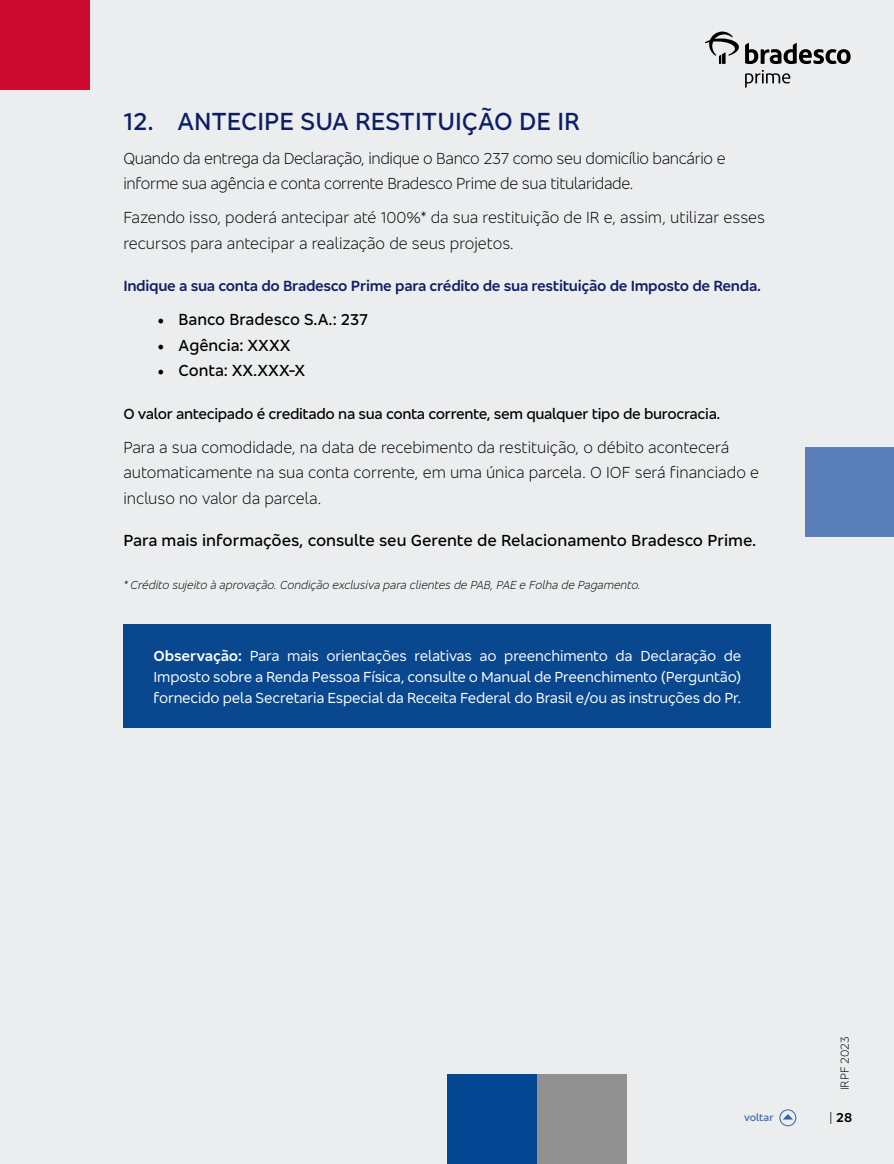
<style>
.page{position:relative;width:894px;height:1164px;background:#fff}
.page>*{position:absolute;margin:0;border:0;box-sizing:border-box;transform-origin:0 0}
.t1{font:500 25.5px "Bradesco Sans";color:#0e1e64}
.t2{font:300 16.5px/25.5px "Bradesco Sans";letter-spacing:-.01em;color:#000}
.t3{font:500 16.5px "Bradesco Sans";color:#000}
.t4{font:600 15.15px "Bradesco Sans";letter-spacing:-.02em;color:#0e1e64}
.t5{font:500 15.15px "Bradesco Sans";letter-spacing:-.02em;color:#000}
.t6{font:15px/21px "Bradesco Sans";letter-spacing:-.01em;color:#fff;text-align:justify}
.t7{font:600 13.5px "Bradesco Sans";color:#000}
.t8{font:italic 300 12px "Bradesco Sans";color:#000}
.t9{font:300 12px "Bradesco Sans";color:#000}
.t10{font:500 10.5px "Bradesco Sans";letter-spacing:-.005em;color:#3764af}
.s1{font-family:"Minion Pro";font-weight:400;font-size:18px}
.s2{font-weight:600}
.s3{font-weight:300}
</style>
<div class="page">
<div style="left:0;top:0;width:894px;height:1163px;background:#ebedee"></div>
<div style="left:0;top:0;width:89px;height:89px;background:#cc092f"></div>
<div style="left:447px;top:1074px;width:90px;height:89px;background:#034691"></div>
<div style="left:805px;top:447px;width:89px;height:90px;background:#5b7fbb"></div>
<div style="left:537px;top:1074px;width:89px;height:89px;background:#919191"></div>
<div style="left:779px;top:1109px;width:17px;height:17px;border:1px solid #3764af;border-radius:50%"></div>
<svg style="left:783px;top:1114px;width:10px;height:5px"></svg>
<svg style="left:745px;top:70px;width:45px;height:18px"></svg>
<svg style="left:745px;top:43px;width:105px;height:21px"></svg>
<svg style="left:705px;top:31px;width:34px;height:33px"></svg>
<div style="left:124px;top:624px;width:647px;height:103px;background:#09478f"></div>
<h1 class="t1" style="left:123px;top:104px;width:458px">12. ANTECIPE SUA RESTITUIÇÃO DE IR</h1>
<p class="t2" style="left:123px;top:145px;width:604px">Quando da entrega da Declaração, indique o Banco 237 como seu domicílio bancário e informe sua agência e conta corrente Bradesco Prime de sua titularidade.</p>
<p class="t2" style="left:123px;top:204px;width:643px">Fazendo isso, poderá antecipar até 100%* da sua restituição de IR e, assim, utilizar esses recursos para antecipar a realização de seus projetos.</p>
<p class="t4" style="left:123px;top:276px;width:639px">Indique a sua conta do Bradesco Prime para crédito de sua restituição de Imposto de Renda.</p>
<p class="t3" style="left:157px;top:309px;width:212px"><span class="s1">•</span> Banco Bradesco S.A.: 237</p>
<p class="t3" style="left:157px;top:334px;width:135px"><span class="s1">•</span> Agência: XXXX</p>
<p class="t3" style="left:157px;top:360px;width:149px"><span class="s1">•</span> Conta: XX.XXX-X</p>
<p class="t5" style="left:123px;top:404px;width:598px">O valor antecipado é creditado na sua conta corrente, sem qualquer tipo de burocracia.</p>
<p class="t2" style="left:123px;top:434px;width:637px">Para a sua comodidade, na data de recebimento da restituição, o débito acontecerá automaticamente na sua conta corrente, em uma única parcela. O IOF será financiado e incluso no valor da parcela.</p>
<p class="t3" style="left:123px;top:530px;width:634px">Para mais informações, consulte seu Gerente de Relacionamento Bradesco Prime.</p>
<p class="t8" style="left:123px;top:577px;width:519px">* Crédito sujeito à aprovação. Condição exclusiva para clientes de PAB, PAE e Folha de Pagamento.</p>
<p class="t6" style="left:154px;top:644px;width:589px"><span class="s2">Observação:</span> Para mais orientações relativas ao preenchimento da Declaração de Imposto sobre a Renda Pessoa Física, consulte o Manual de Preenchimento (Perguntão) fornecido pela Secretaria Especial da Receita Federal do Brasil e/ou as instruções do Pr.</p>
<p class="t9" style="left:837px;top:1090px;width:55px;rotate:-90deg">IRPF 2023</p>
<p class="t10" style="left:744px;top:1110px;width:31px">voltar</p>
<p class="t7" style="left:829px;top:1108px;width:25px"><span class="s3">|</span> 28</p>
</div>
